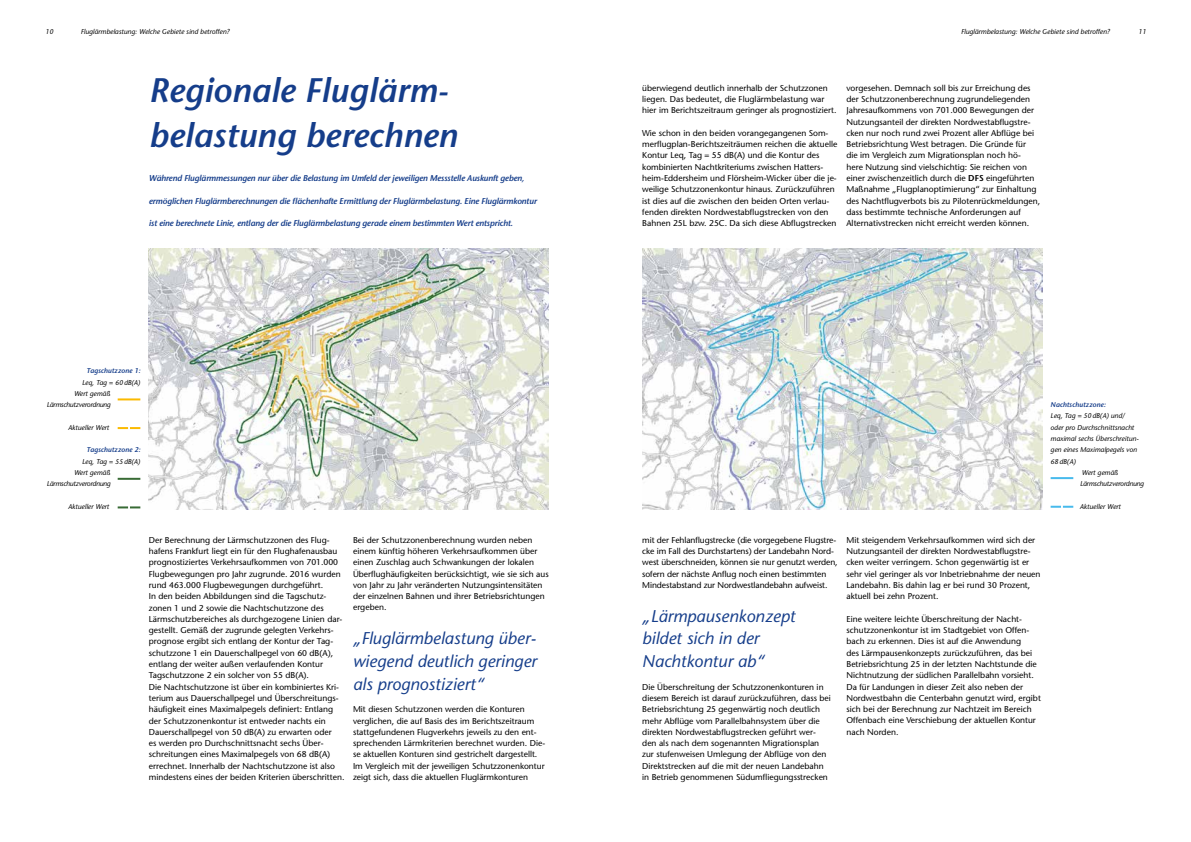
<style>
.page{position:relative;width:1191px;height:842px;background:#fff}
.page>*{position:absolute;margin:0;border:0;box-sizing:border-box;transform-origin:0 0}
.t1{font:italic 600 34px/45.2px "Stone Sans";color:#153d8a}
.t2{font:italic 17px/22.6px "Stone Sans";color:#153d8a;text-align:justify}
.t3{font:8.5px/11.3px "Stone Sans";color:#000}
.t4{font:italic 600 8.5px "Stone Sans";letter-spacing:-.02em;color:#153d8a}
.t5{font:italic 7px "Stone Sans";color:#000}
.t6{font:italic 7px "Stone Sans";letter-spacing:-.03em;color:#000}
.t7{font:italic 600 7px "Stone Sans";color:#153d8a}
.s1{font-weight:600}
</style>
<div class="page">
<img style="left:149px;top:249px;width:400px;height:260px">
<img style="left:642px;top:249px;width:400px;height:260px">
<hr style="left:118px;top:398px;width:22px;height:2px;background:#fbba00">
<svg style="left:118px;top:427px;width:22px;height:2px"></svg>
<hr style="left:118px;top:478px;width:22px;height:2px;background:#386b35">
<svg style="left:118px;top:506px;width:22px;height:2px"></svg>
<hr style="left:1050px;top:477px;width:23px;height:2px;background:#47baec">
<svg style="left:1050px;top:506px;width:23px;height:2px"></svg>
<p class="t5" style="left:45px;top:27px;width:10px">10</p>
<p class="t5" style="left:81px;top:27px;width:150px">Fluglärmbelastung: Welche Gebiete sind betroffen?</p>
<p class="t5" style="left:961px;top:27px;width:150px">Fluglärmbelastung: Welche Gebiete sind betroffen?</p>
<p class="t5" style="left:1138px;top:27px;width:10px">11</p>
<h1 class="t1" style="left:149px;top:68px;width:310px">Regionale Fluglärm&shy;belastung berechnen</h1>
<p class="t4" style="left:149px;top:173px;width:377px">Während Fluglärmmessungen nur über die Belastung im Umfeld der jeweiligen Messstelle Auskunft geben,</p>
<p class="t4" style="left:149px;top:196px;width:389px">ermöglichen Fluglärmberechnungen die flächenhafte Ermittlung der Fluglärmbelastung. Eine Fluglärmkontur</p>
<p class="t4" style="left:149px;top:218px;width:366px">ist eine berechnete Linie, entlang der die Fluglärmbelastung gerade einem bestimmten Wert entspricht.</p>
<p class="t7" style="left:87px;top:367px;width:55px">Tagschutzzone 1:</p>
<p class="t5" style="left:82px;top:378px;width:60px">Leq, Tag = 60dB(A)</p>
<p class="t5" style="left:74px;top:389px;width:38px">Wert gemäß</p>
<p class="t6" style="left:47px;top:400px;width:65px">Lärmschutzverordnung</p>
<p class="t5" style="left:68px;top:423px;width:43px">Aktueller Wert</p>
<p class="t7" style="left:87px;top:446px;width:55px">Tagschutzzone 2:</p>
<p class="t5" style="left:82px;top:457px;width:60px">Leq, Tag = 55dB(A)</p>
<p class="t5" style="left:74px;top:468px;width:38px">Wert gemäß</p>
<p class="t6" style="left:47px;top:480px;width:65px">Lärmschutzverordnung</p>
<p class="t5" style="left:68px;top:502px;width:43px">Aktueller Wert</p>
<p class="t3" style="left:149px;top:534px;width:197px">Der Berechnung der Lärmschutzzonen des Flug&shy;hafens Frankfurt liegt ein für den Flughafenausbau prognostiziertes Verkehrsaufkommen von 701.000<br>Flugbewegungen pro Jahr zugrunde. 2016 wurden rund 463.000 Flugbewegungen durchgeführt.<br>In den beiden Abbildungen sind die Tagschutz&shy;zonen 1 und 2 sowie die Nachtschutzzone des Lärmschutzbereiches als durchgezogene Linien dar&shy;gestellt. Gemäß der zugrunde gelegten Verkehrs&shy;prognose ergibt sich entlang der Kontur der Tag&shy;schutzzone 1 ein Dauerschallpegel von 60 dB(A), entlang der weiter außen verlaufenden Kontur Tagschutzzone 2 ein solcher von 55 dB(A).<br>Die Nachtschutzzone ist über ein kombiniertes Kri&shy;terium aus Dauerschallpegel und Überschreitungs&shy;häufigkeit eines Maximalpegels definiert: Entlang der Schutzzonenkontur ist entweder nachts ein Dauerschallpegel von 50 dB(A) zu erwarten oder<br>es werden pro Durchschnittsnacht sechs Über&shy;schreitungen eines Maximalpegels von 68 dB(A) errechnet. Innerhalb der Nachtschutzzone ist also mindestens eines der beiden Kriterien überschritten.</p>
<p class="t3" style="left:353px;top:534px;width:197px">Bei der Schutzzonenberechnung wurden neben einem künftig höheren Verkehrsaufkommen über einen Zuschlag auch Schwankungen der lokalen Überflughäufigkeiten berücksichtigt, wie sie sich aus von Jahr zu Jahr veränderten Nutzungsintensitäten der einzelnen Bahnen und ihrer Betriebsrichtungen ergeben.</p>
<h2 class="t2" style="left:353px;top:627px;width:185px">„Fluglärmbelastung über&shy;wiegend deutlich geringer als prognostiziert“</h2>
<p class="t3" style="left:353px;top:704px;width:194px">Mit diesen Schutzzonen werden die Konturen verglichen, die auf Basis des im Berichtszeitraum stattgefundenen Flugverkehrs jeweils zu den ent&shy;sprechenden Lärmkriterien berechnet wurden. Die&shy;se aktuellen Konturen sind gestrichelt dargestellt.<br>Im Vergleich mit der jeweiligen Schutzzonenkontur zeigt sich, dass die aktuellen Fluglärmkonturen</p>
<p class="t3" style="left:642px;top:82px;width:196px">überwiegend deutlich innerhalb der Schutzzonen liegen. Das bedeutet, die Fluglärmbelastung war hier im Berichtszeitraum geringer als prognostiziert.</p>
<p class="t3" style="left:642px;top:127px;width:197px">Wie schon in den beiden vorangegangenen Som&shy;merflugplan-Berichtszeiträumen reichen die aktuelle Kontur Leq, Tag = 55 dB(A) und die Kontur des kombinierten Nachtkriteriums zwischen Hatters&shy;heim-Eddersheim und Flörsheim-Wicker über die je&shy;weilige Schutzzonenkontur hinaus. Zurückzuführen ist dies auf die zwischen den beiden Orten verlau&shy;fenden direkten Nordwestabflugstrecken von den Bahnen 25L bzw. 25C. Da sich diese Abflugstrecken</p>
<p class="t3" style="left:846px;top:82px;width:195px">vorgesehen. Demnach soll bis zur Erreichung des der Schutzzonenberechnung zugrundeliegenden Jahresaufkommens von 701.000 Bewegungen der Nutzungsanteil der direkten Nordwestabflugstre&shy;cken nur noch rund zwei Prozent aller Abflüge bei Betriebsrichtung West betragen. Die Gründe für<br>die im Vergleich zum Migrationsplan noch hö-<br>here Nutzung sind vielschichtig: Sie reichen von einer zwischenzeitlich durch die <span class="s1">DFS</span> eingeführten Maßnahme „Flugplanoptimierung“ zur Einhaltung des Nachtflugverbots bis zu Pilotenrückmeldungen, dass bestimmte technische Anforderungen auf Alternativstrecken nicht erreicht werden können.</p>
<p class="t7" style="left:1050px;top:400px;width:56px">Nachtschutzzone:</p>
<p class="t5" style="left:1050px;top:412px;width:76px">Leq, Tag = 50dB(A) und/</p>
<p class="t5" style="left:1050px;top:423px;width:85px">oder pro Durchschnittsnacht</p>
<p class="t5" style="left:1050px;top:434px;width:90px">maximal sechs Überschreitun-</p>
<p class="t5" style="left:1050px;top:446px;width:88px">gen eines Maximalpegels von</p>
<p class="t5" style="left:1050px;top:457px;width:27px">68dB(A)</p>
<p class="t5" style="left:1081px;top:468px;width:38px">Wert gemäß</p>
<p class="t6" style="left:1080px;top:480px;width:65px">Lärmschutzverordnung</p>
<p class="t5" style="left:1079px;top:502px;width:43px">Aktueller Wert</p>
<p class="t3" style="left:642px;top:534px;width:197px">mit der Fehlanflugstrecke (die vorgegebene Flugstre&shy;cke im Fall des Durchstartens) der Landebahn Nord&shy;west überschneiden, können sie nur genutzt werden, sofern der nächste Anflug noch einen bestimmten Mindestabstand zur Nordwestlandebahn aufweist.</p>
<h2 class="t2" style="left:642px;top:605px;width:155px;text-align:left">„Lärmpausenkonzept bildet sich in der<br>Nachtkontur ab“</h2>
<p class="t3" style="left:642px;top:681px;width:190px">Die Überschreitung der Schutzzonenkonturen in diesem Bereich ist darauf zurückzuführen, dass bei Betriebsrichtung 25 gegenwärtig noch deutlich mehr Abflüge vom Parallelbahnsystem über die direkten Nordwestabflugstrecken geführt wer&shy;den als nach dem sogenannten Migrationsplan zur stufenweisen Umlegung der Abflüge von den Direktstrecken auf die mit der neuen Landebahn in Betrieb genommenen Südumfliegungsstrecken</p>
<p class="t3" style="left:846px;top:534px;width:196px">Mit steigendem Verkehrsaufkommen wird sich der Nutzungsanteil der direkten Nordwestabflugstre&shy;cken weiter verringern. Schon gegenwärtig ist er sehr viel geringer als vor Inbetriebnahme der neuen Landebahn. Bis dahin lag er bei rund 30 Prozent, aktuell bei zehn Prozent.</p>
<p class="t3" style="left:846px;top:613px;width:196px">Eine weitere leichte Überschreitung der Nacht&shy;schutzzonenkontur ist im Stadtgebiet von Offen&shy;bach zu erkennen. Dies ist auf die Anwendung<br>des Lärmpausenkonzepts zurückzuführen, das bei Betriebsrichtung 25 in der letzten Nachtstunde die Nichtnutzung der südlichen Parallelbahn vorsieht.<br>Da für Landungen in dieser Zeit also neben der Nordwestbahn die Centerbahn genutzt wird, ergibt sich bei der Berechnung zur Nachtzeit im Bereich Offenbach eine Verschiebung der aktuellen Kontur nach Norden.</p>
</div>
